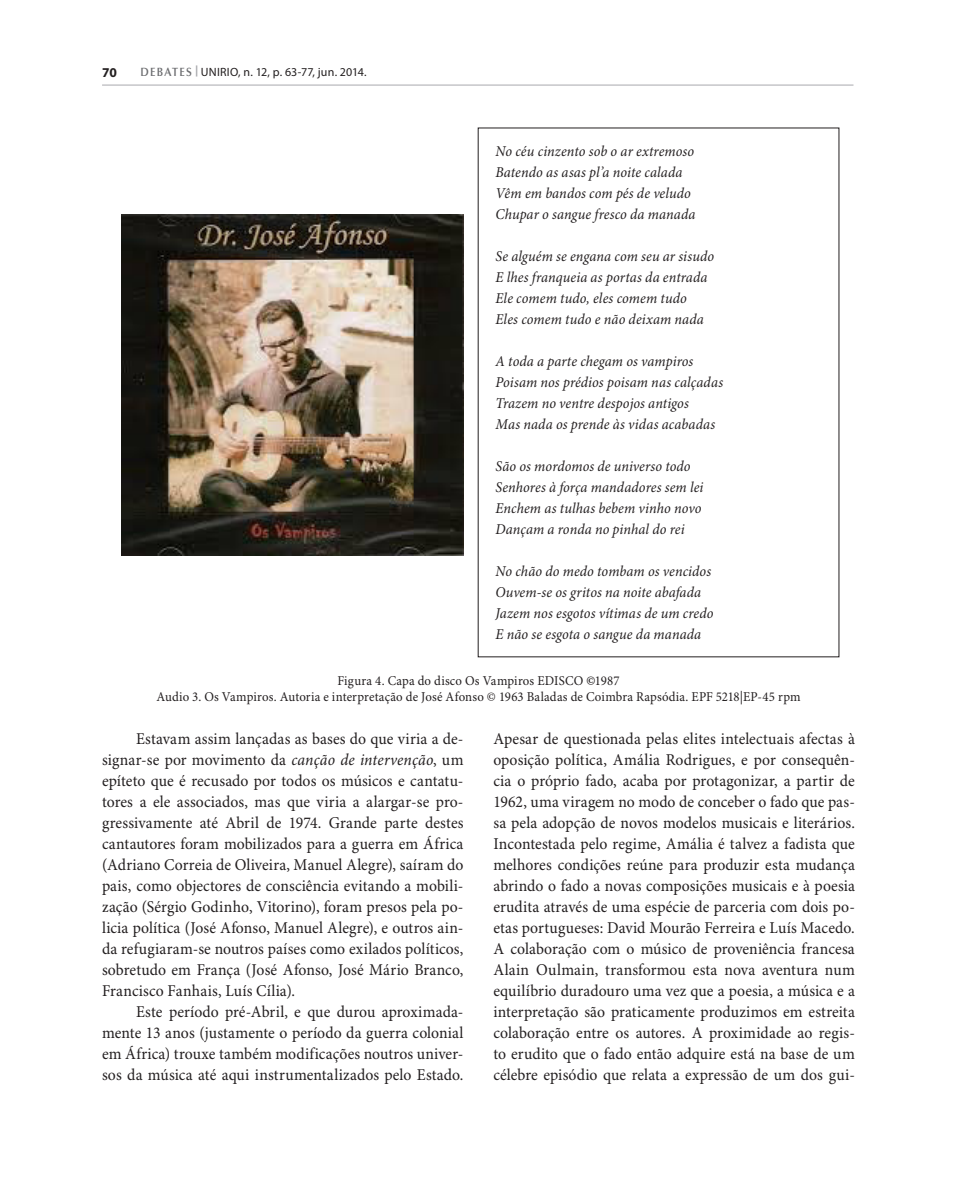
<style>
.page{position:relative;width:957px;height:1191px;background:#fff}
.page>*{position:absolute;margin:0;border:0;box-sizing:border-box;transform-origin:0 0}
.Texto{font:16.5px/21px "Minion Pro";letter-spacing:.005em;color:#231f20;text-align:justify;scale:.95 1}
.trechos{font:italic 15px "Minion Pro";letter-spacing:.005em;color:#231f20;scale:.95 1}
.legenda{font:13.5px "Minion Pro";letter-spacing:.015em;color:#231f20;scale:.95 1}
.t1{font:700 13.5px "Myriad Pro";color:#231f20}
.t2{font:12px "Myriad Pro";letter-spacing:.015em;color:#231f20}
.s1{font-family:"Optima LT Std";font-weight:600;color:#6c6d70}
.s2{font-family:"Impact";color:#a8a9ad}
.s3{font-weight:700}
.s4{font-style:italic}
</style>
<div class="page">
<hr style="left:102px;top:85px;width:751px;height:1px;background:#a8a9ad">
<img style="left:121px;top:215px;width:342px;height:340px">
<p class="t1" style="left:102px;top:65px;width:16px">70</p>
<p class="t2" style="left:140px;top:66px;width:228px"><span class="s1">DEBATES</span> <span class="s2">|</span> UNIRIO, n. 12, p. 63-77, jun. 2014.</p>
<p class="trechos" style="left:495px;top:142px;width:211px">No céu cinzento sob o ar extremoso</p>
<p class="trechos" style="left:495px;top:163px;width:198px">Batendo as asas pl’a noite calada</p>
<p class="trechos" style="left:495px;top:184px;width:207px">Vêm em bandos com pés de veludo</p>
<p class="trechos" style="left:495px;top:205px;width:212px">Chupar o sangue fresco da manada</p>
<p class="trechos" style="left:495px;top:247px;width:232px">Se alguém se engana com seu ar sisudo</p>
<p class="trechos" style="left:495px;top:268px;width:224px">E lhes franqueia as portas da entrada</p>
<p class="trechos" style="left:495px;top:289px;width:203px">Ele comem tudo, eles comem tudo</p>
<p class="trechos" style="left:495px;top:310px;width:221px">Eles comem tudo e não deixam nada</p>
<p class="trechos" style="left:495px;top:352px;width:210px">A toda a parte chegam os vampiros</p>
<p class="trechos" style="left:495px;top:373px;width:241px">Poisam nos prédios poisam nas calçadas</p>
<p class="trechos" style="left:495px;top:394px;width:205px">Trazem no ventre despojos antigos</p>
<p class="trechos" style="left:495px;top:415px;width:233px">Mas nada os prende às vidas acabadas</p>
<p class="trechos" style="left:495px;top:457px;width:207px">São os mordomos de universo todo</p>
<p class="trechos" style="left:495px;top:478px;width:220px">Senhores à força mandadores sem lei</p>
<p class="trechos" style="left:495px;top:499px;width:218px">Enchem as tulhas bebem vinho novo</p>
<p class="trechos" style="left:495px;top:520px;width:200px">Dançam a ronda no pinhal do rei</p>
<p class="trechos" style="left:495px;top:562px;width:228px">No chão do medo tombam os vencidos</p>
<p class="trechos" style="left:495px;top:583px;width:218px">Ouvem-se os gritos na noite abafada</p>
<p class="trechos" style="left:495px;top:604px;width:231px">Jazem nos esgotos vítimas de um credo</p>
<p class="trechos" style="left:495px;top:625px;width:218px">E não se esgota o sangue da manada</p>
<p class="legenda" style="left:337px;top:672px;width:298px">Figura 4. Capa do disco Os Vampiros EDISCO <span class="s3">©</span>1987</p>
<p class="legenda" style="left:156px;top:689px;width:679px">Audio 3. Os Vampiros. Autoria e interpretação de José Afonso © 1963 Baladas de Coimbra Rapsódia. EPF 5218|EP-45 rpm</p>
<p class="Texto" style="left:493px;top:728px;width:382px">Apesar de questionada pelas elites intelectuais afectas à oposição política, Amália Rodrigues, e por consequên&shy;cia o próprio fado, acaba por protagonizar, a partir de 1962, uma viragem no modo de conceber o fado que pas&shy;sa pela adopção de novos modelos musicais e literários.<br>Incontestada pelo regime, Amália é talvez a fadista que melhores condições reúne para produzir esta mudança abrindo o fado a novas composições musicais e à poesia erudita através de uma espécie de parceria com dois po&shy;etas portugueses: David Mourão Ferreira e Luís Macedo.<br>A colaboração com o músico de proveniência francesa Alain Oulmain, transformou esta nova aventura num equilíbrio duradouro uma vez que a poesia, a música e a interpretação são praticamente produzimos em estreita colaboração entre os autores. A proximidade ao regis&shy;to erudito que o fado então adquire está na base de um célebre episódio que relata a expressão de um dos gui-</p>
<p class="Texto" style="left:102px;top:728px;width:382px;text-indent:34px">Estavam assim lançadas as bases do que viria a de&shy;signar-se por movimento da <span class="s4">canção de intervenção</span>, um epíteto que é recusado por todos os músicos e cantatu&shy;tores a ele associados, mas que viria a alargar-se pro&shy;gressivamente até Abril de 1974. Grande parte destes cantautores foram mobilizados para a guerra em África (Adriano Correia de Oliveira, Manuel Alegre), saíram do pais, como objectores de consciência evitando a mobili&shy;zação (Sérgio Godinho, Vitorino), foram presos pela po&shy;licia política (José Afonso, Manuel Alegre), e outros ain&shy;da refugiaram-se noutros países como exilados políticos, sobretudo em França (José Afonso, José Mário Branco, Francisco Fanhais, Luís Cília).</p>
<p class="Texto" style="left:102px;top:1001px;width:382px;text-indent:34px">Este período pré-Abril, e que durou aproximada&shy;mente 13 anos (justamente o período da guerra colonial em África) trouxe também modificações noutros univer&shy;sos da música até aqui instrumentalizados pelo Estado.</p>
</div>
